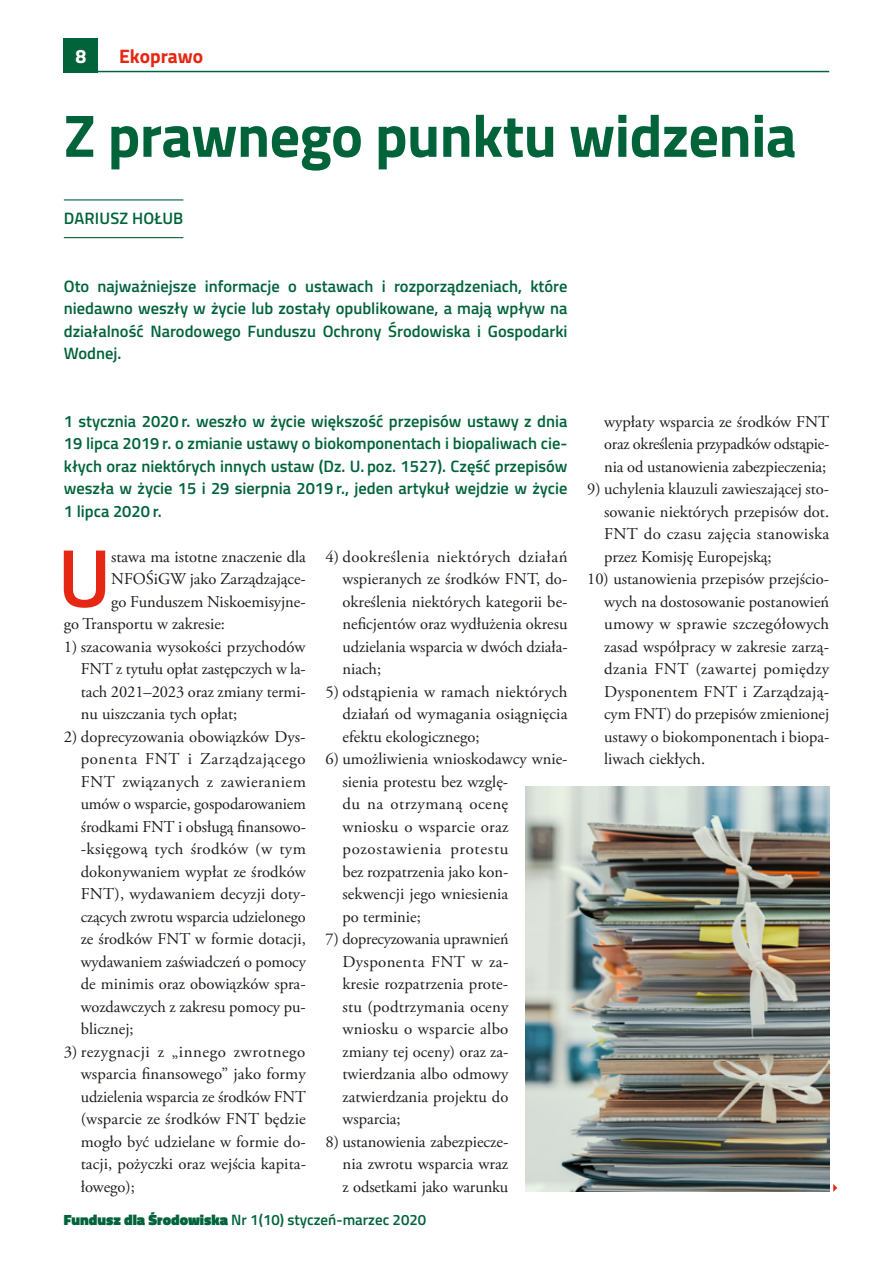
<style>
.page{position:relative;width:893px;height:1263px;background:#fff}
.page>*{position:absolute;margin:0;border:0;box-sizing:border-box;transform-origin:0 0}
.t1{font:600 82.2px "Titillium";color:#e52713}
.t2{font:700 60px "Titillium";letter-spacing:-.01em;color:#00633a}
.t3{font:700 19.5px "Titillium";color:#e52713}
.t4{font:700 19.5px "Titillium";color:#fff}
.t5{font:16.5px/22.5px "Adobe Garamond Pro";color:#1d1d1b;text-align:justify}
.t6{font:600 16.5px/22.5px "Titillium";color:#00633a;text-align:justify}
.t7{font:16.5px "Adobe Garamond Pro";letter-spacing:.025em;color:#1d1d1b}
.t8{font:16.5px "Adobe Garamond Pro";letter-spacing:.035em;color:#1d1d1b}
.t9{font:600 15px "Titillium";color:#00633a}
.s1{font-weight:900}
</style>
<div class="page">
<hr style="left:64px;top:71px;width:765px;height:1px;background:#00633a">
<div style="left:64px;top:38px;width:34px;height:34px;background:#00633a"></div>
<svg style="left:833px;top:1184px;width:4px;height:8px"></svg>
<hr style="left:64px;top:199px;width:119px;height:1px;background:#00633a">
<hr style="left:64px;top:237px;width:119px;height:1px;background:#00633a">
<img style="left:525px;top:787px;width:304px;height:405px">
<p class="t4" style="left:75px;top:41px;width:12px">8</p>
<p class="t3" style="left:119px;top:41px;width:86px">Ekoprawo</p>
<h2 class="t2" style="left:64px;top:90px;width:734px">Z prawnego punktu widzenia</h2>
<p class="t6" style="left:64px;top:206px;width:121px">Dariusz Hołub</p>
<p class="t6" style="left:64px;top:274px;width:505px">Oto najważniejsze informacje o ustawach i rozporządzeniach, które niedawno weszły w życie lub zostały opublikowane, a mają wpływ na działalność Narodowego Funduszu Ochrony Środowiska i Gospodarki Wodnej.</p>
<p class="t6" style="left:64px;top:409px;width:505px">1 stycznia 2020 r. weszło w życie większość przepisów ustawy z dnia 19 lipca 2019 r. o zmianie ustawy o biokomponentach i biopaliwach cie‑ kłych oraz niektórych innych ustaw (Dz. U. poz. 1527). Część przepisów weszła w życie 15 i 29 sierpnia 2019 r., jeden artykuł wejdzie w życie 1 lipca 2020 r.</p>
<h1 class="t1" style="left:58px;top:516px;width:55px">U</h1>
<p class="t5" style="left:111px;top:546px;width:196px">stawa ma istotne znaczenie dla</p>
<p class="t5" style="left:111px;top:568px;width:196px">NFOŚiGW jako Zarządzające-</p>
<p class="t5" style="left:111px;top:591px;width:196px">go Funduszem Niskoemisyjne-</p>
<p class="t5" style="left:64px;top:613px;width:163px">go Transportu w zakresie:</p>
<p class="t5" style="left:81px;top:636px;width:227px;text-indent:-17px">1) szacowania wysokości przychodów FNT z tytułu opłat zastępczych w la&shy;tach 2021–2023 oraz zmiany termi&shy;nu uiszczania tych opłat;</p>
<p class="t5" style="left:64px;top:726px;width:243px">2) doprecyzowania obowiązków Dys-</p>
<p class="t8" style="left:81px;top:749px;width:226px">ponenta FNT i Zarządzającego</p>
<p class="t7" style="left:81px;top:772px;width:227px">FNT związanych z zawieraniem</p>
<p class="t5" style="left:81px;top:793px;width:227px">umów o wsparcie, gospodarowaniem</p>
<p class="t5" style="left:81px;top:816px;width:226px">środkami FNT i obsługą finansowo-</p>
<p class="t7" style="left:87px;top:839px;width:221px">księgową tych środków (w tym</p>
<p class="t5" style="left:81px;top:861px;width:226px">dokonywaniem wypłat ze środków</p>
<p class="t5" style="left:81px;top:883px;width:226px">FNT), wydawaniem decyzji doty-</p>
<p class="t5" style="left:81px;top:906px;width:226px">czących zwrotu wsparcia udzielonego</p>
<p class="t5" style="left:81px;top:928px;width:227px">ze środków FNT w formie dotacji,</p>
<p class="t5" style="left:81px;top:951px;width:227px">wydawaniem zaświadczeń o pomocy</p>
<p class="t5" style="left:81px;top:973px;width:226px">de minimis oraz obowiązków spra-</p>
<p class="t5" style="left:81px;top:996px;width:226px">wozdawczych z zakresu pomocy pu-</p>
<p class="t5" style="left:81px;top:1018px;width:54px">blicznej;</p>
<p class="t5" style="left:81px;top:1041px;width:227px;text-indent:-17px">3) rezygnacji z „innego zwrotnego wsparcia finansowego” jako formy udzielenia wsparcia ze środków FNT (wsparcie ze środków FNT będzie mogło być udzielane w formie do&shy;tacji, pożyczki oraz wejścia kapita&shy;łowego);</p>
<p class="t5" style="left:342px;top:546px;width:227px;text-indent:-17px">4) dookreślenia niektórych działań wspieranych ze środków FNT, do&shy;określenia niektórych kategorii be&shy;neficjentów oraz wydłużenia okresu udzielania wsparcia w dwóch działa&shy;niach;</p>
<p class="t5" style="left:342px;top:681px;width:226px;text-indent:-17px">5) odstąpienia w ramach niektórych działań od wymagania osiągnięcia efektu ekologicznego;</p>
<p class="t5" style="left:342px;top:748px;width:227px;text-align:left;text-indent:-17px">6) umożliwienia wnioskodawcy wnie&shy;sienia protestu bez wzglę-<br>du na otrzymaną ocenę wniosku o wsparcie oraz pozostawienia protestu<br>bez rozpatrzenia jako kon&shy;sekwencji jego wniesienia<br>po terminie;</p>
<p class="t5" style="left:342px;top:928px;width:168px;text-indent:-17px">7) doprecyzowania uprawnień Dysponenta FNT w za&shy;kresie rozpatrzenia prote&shy;stu (podtrzymania oceny wniosku o wsparcie albo zmiany tej oceny) oraz za&shy;twierdzania albo odmowy zatwierdzania projektu do wsparcia;</p>
<p class="t5" style="left:342px;top:1131px;width:167px;text-indent:-17px">8) ustanowienia zabezpiecze&shy;nia zwrotu wsparcia wraz z odsetkami jako warunku</p>
<p class="t9" style="left:64px;top:1208px;width:364px"><span class="s1">Fundusz dla Środowiska</span> Nr 1(10) styczeń-marzec 2020</p>
<p class="t5" style="left:604px;top:411px;width:227px">wypłaty wsparcia ze środków FNT oraz określenia przypadków odstąpie&shy;nia od ustanowienia zabezpieczenia;</p>
<p class="t5" style="left:604px;top:478px;width:227px;text-indent:-17px">9) uchylenia klauzuli zawieszającej sto&shy;sowanie niektórych przepisów dot.<br>FNT do czasu zajęcia stanowiska przez Komisję Europejską;</p>
<p class="t5" style="left:604px;top:568px;width:227px;text-indent:-17px">10) ustanowienia przepisów przejścio&shy;wych na dostosowanie postanowień umowy w sprawie szczegółowych zasad współpracy w zakresie zarzą&shy;dzania FNT (zawartej pomiędzy Dysponentem FNT i Zarządzają&shy;cym FNT) do przepisów zmienionej ustawy o biokomponentach i biopa&shy;liwach ciekłych.</p>
</div>
